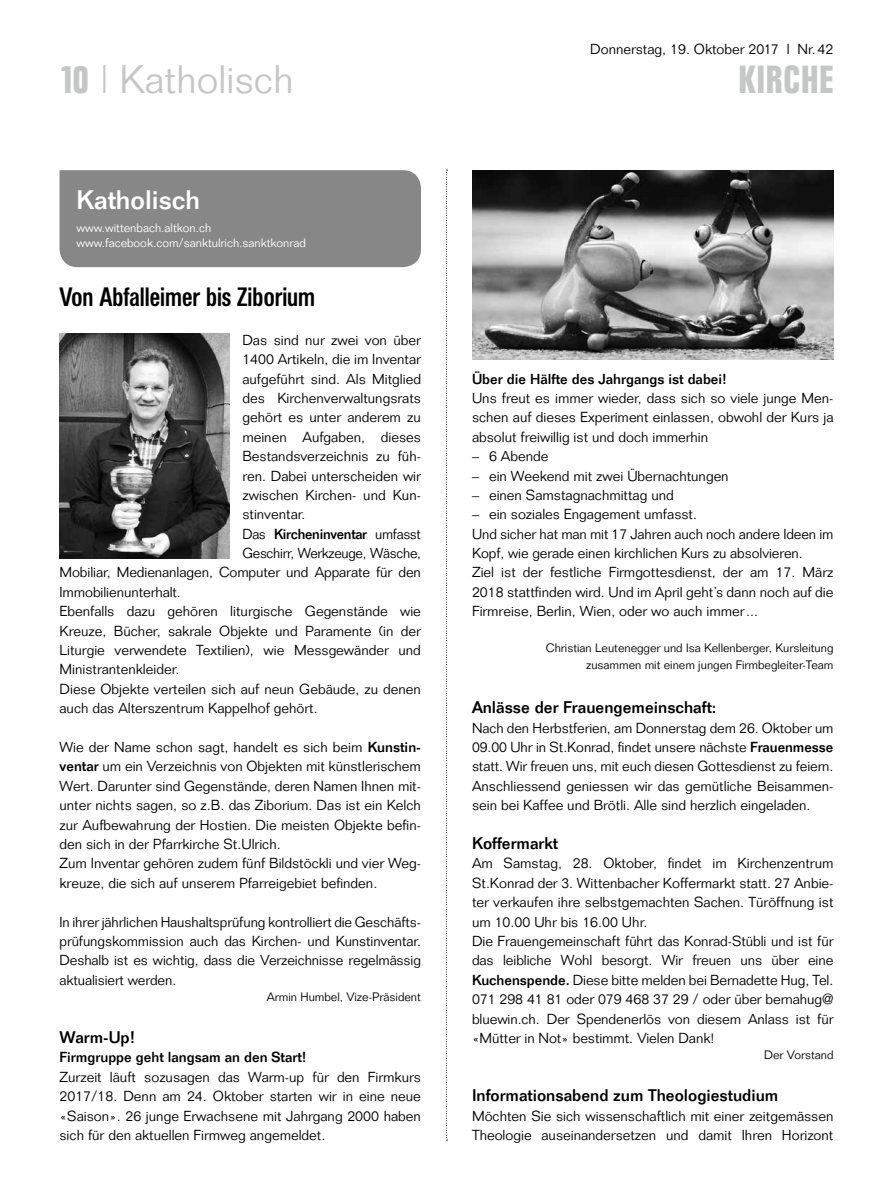
<style>
.page{position:relative;width:893px;height:1191px;background:#fff}
.page>*{position:absolute;margin:0;border:0;box-sizing:border-box;transform-origin:0 0}
.t1{font:300 39px "Folio";color:#c5c6c6}
.t2{font:700 39px "Folio Condensed BQ";letter-spacing:.03em;color:#c5c6c6}
.t3{font:500 26.25px "Folio Condensed BQ";color:#000}
.t4{font:500 26.25px "Folio";color:#fff}
.t5{font:500 16.5px "Folio";color:#000}
.t6{font:300 14.25px/19.4px "Folio";color:#000;text-align:justify}
.t7{font:500 14.25px "Folio";color:#000}
.t8{font:300 14.25px "Folio";letter-spacing:-.02em;color:#000}
.t9{font:500 14.25px "Folio";letter-spacing:-.02em;color:#000}
.t10{font:300 12px/16.5px "Folio";color:#000;text-align:right}
.t11{font:300 12px/15px "Folio";color:#fff}
.s1{font-family:"Folio Condensed BQ";font-weight:700}
.s2{font-weight:300}
.s3{font-weight:500}
</style>
<div class="page">
<svg style="left:446px;top:170px;width:1px;height:970px"></svg>
<div style="left:60px;top:170px;width:361px;height:97px;background:#868786"></div>
<img style="left:472px;top:170px;width:361px;height:189px">
<img style="left:60px;top:334px;width:170px;height:224px">
<p class="t6" style="left:590px;top:39px;width:245px">Donnerstag, 19. Oktober 2017 l Nr.42</p>
<h1 class="t1" style="left:60px;top:56px;width:236px"><span class="s1">10</span> | Katholisch</h1>
<h1 class="t2" style="left:739px;top:58px;width:96px">KIRCHE</h1>
<h2 class="t4" style="left:77px;top:184px;width:125px">Katholisch</h2>
<p class="t11" style="left:77px;top:221px;width:231px">www.wittenbach.altkon.ch www.facebook.com/sanktulrich.sanktkonrad</p>
<h2 class="t3" style="left:60px;top:282px;width:257px">Von Abfalleimer bis Ziborium</h2>
<p class="t6" style="left:242px;top:330px;width:180px">Das sind nur zwei von über</p>
<p class="t6" style="left:242px;top:349px;width:180px">1400 Artikeln, die im Inventar</p>
<p class="t6" style="left:242px;top:369px;width:180px">aufgeführt sind. Als Mitglied</p>
<p class="t6" style="left:242px;top:388px;width:180px">des Kirchenverwaltungsrats</p>
<p class="t6" style="left:242px;top:408px;width:180px">gehört es unter anderem zu</p>
<p class="t6" style="left:242px;top:427px;width:180px">meinen Aufgaben, dieses</p>
<p class="t6" style="left:242px;top:446px;width:180px">Bestandsverzeichnis zu füh-</p>
<p class="t6" style="left:242px;top:466px;width:180px">ren. Dabei unterscheiden wir</p>
<p class="t6" style="left:242px;top:485px;width:180px">zwischen Kirchen- und Kun-</p>
<p class="t6" style="left:242px;top:504px;width:65px">stinventar.</p>
<p class="t9" style="left:242px;top:525px;width:180px"><span class="s2">Das</span> Kircheninventar <span class="s2">umfasst</span></p>
<p class="t8" style="left:242px;top:544px;width:180px">Geschirr, Werkzeuge, Wäsche,</p>
<p class="t6" style="left:60px;top:563px;width:363px">Mobiliar, Medienanlagen, Computer und Apparate für den</p>
<p class="t6" style="left:60px;top:582px;width:123px">Immobilienunterhalt.</p>
<p class="t6" style="left:60px;top:601px;width:363px">Ebenfalls dazu gehören liturgische Gegenstände wie</p>
<p class="t6" style="left:60px;top:621px;width:363px">Kreuze, Bücher, sakrale Objekte und Paramente (in der</p>
<p class="t6" style="left:60px;top:640px;width:363px">Liturgie verwendete Textilien), wie Messgewänder und</p>
<p class="t6" style="left:60px;top:660px;width:121px">Ministrantenkleider.</p>
<p class="t6" style="left:60px;top:679px;width:363px">Diese Objekte verteilen sich auf neun Gebäude, zu denen</p>
<p class="t6" style="left:60px;top:698px;width:260px">auch das Alterszentrum Kappelhof gehört.</p>
<p class="t6" style="left:60px;top:737px;width:363px;text-align:left">Wie der Name schon sagt, handelt es sich beim <span class="s3">Kunstin&shy;ventar</span> um ein Verzeichnis von Objekten mit künstlerischem Wert. Darunter sind Gegenstände, deren Namen Ihnen mit&shy;unter nichts sagen, so z.B. das Ziborium. Das ist ein Kelch zur Aufbewahrung der Hostien. Die meisten Objekte befin&shy;den sich in der Pfarrkirche St.Ulrich.<br>Zum Inventar gehören zudem fünf Bildstöckli und vier Weg&shy;kreuze, die sich auf unserem Pfarreigebiet befinden.</p>
<p class="t6" style="left:60px;top:912px;width:363px">In ihrer jährlichen Haushaltsprüfung kontrolliert die Geschäfts&shy;prüfungskommission auch das Kirchen- und Kunstinventar.<br>Deshalb ist es wichtig, dass die Verzeichnisse regelmässig aktualisiert werden.</p>
<p class="t10" style="left:267px;top:988px;width:156px">Armin Humbel, Vize-Präsident</p>
<p class="t5" style="left:60px;top:1027px;width:77px">Warm-Up!</p>
<p class="t7" style="left:60px;top:1048px;width:249px">Firmgruppe geht langsam an den Start!</p>
<p class="t6" style="left:60px;top:1067px;width:363px">Zurzeit läuft sozusagen das Warm-up für den Firmkurs 2017/18. Denn am 24. Oktober starten wir in eine neue «Saison». 26 junge Erwachsene mit Jahrgang 2000 haben sich für den aktuellen Firmweg angemeldet.</p>
<p class="t7" style="left:472px;top:370px;width:257px">Über die Hälfte des Jahrgangs ist dabei!</p>
<p class="t6" style="left:472px;top:388px;width:363px">Uns freut es immer wieder, dass sich so viele junge Men&shy;schen auf dieses Experiment einlassen, obwohl der Kurs ja absolut freiwillig ist und doch immerhin</p>
<p class="t6" style="left:472px;top:446px;width:78px">– 6 Abende</p>
<p class="t6" style="left:472px;top:466px;width:258px">– ein Weekend mit zwei Übernachtungen</p>
<p class="t6" style="left:472px;top:485px;width:203px">– einen Samstagnachmittag und</p>
<p class="t6" style="left:472px;top:504px;width:363px;text-align:left">– ein soziales Engagement umfasst.<br>Und sicher hat man mit 17 Jahren auch noch andere Ideen im Kopf, wie gerade einen kirchlichen Kurs zu absolvieren.<br>Ziel ist der festliche Firmgottesdienst, der am 17. März 2018 stattfinden wird. Und im April geht’s dann noch auf die Firmreise, Berlin, Wien, oder wo auch immer ...</p>
<p class="t10" style="left:546px;top:639px;width:289px">Christian Leutenegger und Isa Kellenberger, Kursleitung zusammen mit einem jungen Firmbegleiter-Team</p>
<p class="t5" style="left:472px;top:697px;width:246px">Anlässe der Frauengemeinschaft:</p>
<p class="t6" style="left:472px;top:718px;width:363px">Nach den Herbstferien, am Donnerstag dem 26. Oktober um 09.00 Uhr in St.Konrad, findet unsere nächste <span class="s3">Frauenmesse </span>statt. Wir freuen uns, mit euch diesen Gottesdienst zu feiern.<br>Anschliessend geniessen wir das gemütliche Beisammen&shy;sein bei Kaffee und Brötli. Alle sind herzlich eingeladen.</p>
<p class="t5" style="left:472px;top:833px;width:87px">Koffermarkt</p>
<p class="t6" style="left:472px;top:853px;width:363px;text-align:left">Am Samstag, 28. Oktober, findet im Kirchenzentrum St.Konrad der 3. Wittenbacher Koffermarkt statt. 27 Anbie&shy;ter verkaufen ihre selbstgemachten Sachen. Türöffnung ist um 10.00 Uhr bis 16.00 Uhr.<br>Die Frauengemeinschaft führt das Konrad-Stübli und ist für das leibliche Wohl besorgt. Wir freuen uns über eine <span class="s3">Kuchenspende.</span> Diese bitte melden bei Bernadette Hug, Tel.<br>071 298 41 81 oder 079 468 37 29 / oder über bernahug@ bluewin.ch. Der Spendenerlös von diesem Anlass ist für «Mütter in Not» bestimmt. Vielen Dank!</p>
<p class="t10" style="left:764px;top:1047px;width:71px">Der Vorstand</p>
<p class="t5" style="left:472px;top:1085px;width:308px">Informationsabend zum Theologiestudium</p>
<p class="t6" style="left:472px;top:1105px;width:363px">Möchten Sie sich wissenschaftlich mit einer zeitgemässen<br>Theologie auseinandersetzen und damit Ihren Horizont</p>
</div>
